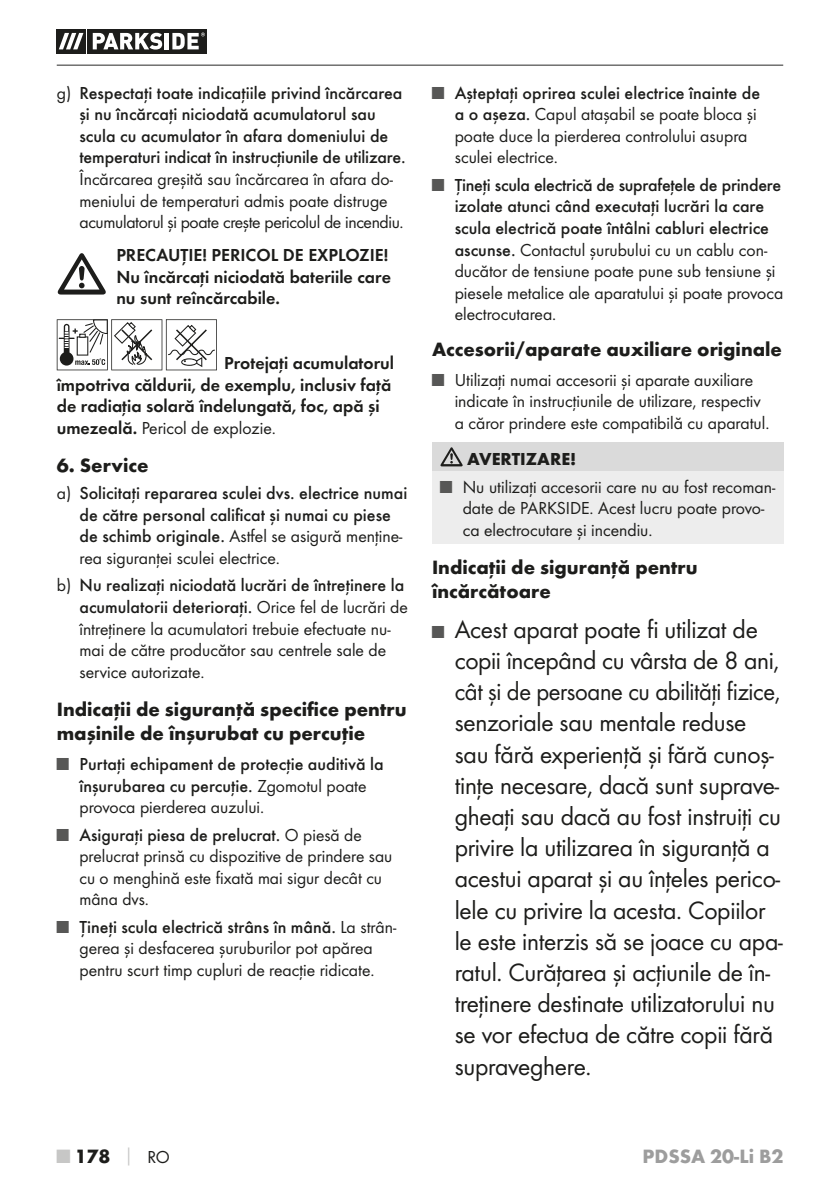
<style>
.page{position:relative;width:840px;height:1191px;background:#fff}
.page>*{position:absolute;margin:0;border:0;box-sizing:border-box;transform-origin:0 0}
.t1{font:26px/31.2px "Futura Boo";letter-spacing:-.01em;color:#1d1d1b}
.t2{font:700 20px/24px "Futura";color:#1d1d1b}
.t3{font:700 20px "Futura";color:#9d9d9d}
.t4{font:18px/21.6px "Futura Boo";color:#1d1d1b}
.t5{font:500 18px/21.6px "Futura";color:#1d1d1b;text-align:center}
.t6{font:18px/21.6px "Futura Dem";color:#1d1d1b}
.t7{font:700 18px "Futura";color:#1d1d1b}
.s1{font-family:"Futura Boo";font-weight:400}
.s2{font-family:"Futura Dem"}
.s3{font-family:"Futura";font-weight:500}
.s4{font-family:"Futura Boo";font-weight:400;color:#575756}
.s5{color:#575756}
.s6{font-size:18px;color:#575756}
.s7{color:#c7c7c6}
.s8{font-size:18px;color:#c7c7c6}
.s9{font-family:"Futura Boo";font-weight:400;font-size:18px}
</style>
<div class="page">
<hr style="left:57px;top:64px;width:725px;height:2px;background:#70706f">
<div style="left:57px;top:29px;width:29px;height:24px;background:#1d1d1b"></div>
<div style="left:87px;top:29px;width:120px;height:24px;background:#1d1d1b"></div>
<svg style="left:59px;top:33px;width:24px;height:16px"></svg>
<svg style="left:93px;top:33px;width:69px;height:17px"></svg>
<hr style="left:165px;top:33px;width:4px;height:16px;background:#fff">
<svg style="left:172px;top:33px;width:33px;height:16px"></svg>
<svg style="left:58px;top:253px;width:48px;height:41px"></svg>
<svg style="left:57px;top:319px;width:160px;height:51px"></svg>
<div style="left:432px;top:443px;width:350px;height:28px;background:#dadada"></div>
<div style="left:432px;top:471px;width:350px;height:73px;background:#ededed"></div>
<svg style="left:440px;top:447px;width:22px;height:19px"></svg>
<p class="t5" style="left:79px;top:83px;width:327px;text-align:left;text-indent:-23px"><span class="s1">g)</span> Respectaţi toate indicaţiile privind încărcarea și nu încărcaţi niciodată acumulatorul sau scula cu acumulator în afara domeniului de temperaturi indicat în instrucţiunile de utilizare.</p>
<p class="t4" style="left:79px;top:169px;width:325px">Încărcarea greșită sau încărcarea în afara do&shy;meniului de temperaturi admis poate distruge acumulatorul și poate crește pericolul de incendiu.</p>
<p class="t6" style="left:116px;top:245px;width:276px">PRECAUŢIE! PERICOL DE EXPLOZIE!<br>Nu încărcaţi niciodată bateriile care nu sunt reîncărcabile.</p>
<p class="t6" style="left:57px;top:353px;width:338px;text-indent:167px">Protejaţi acumulatorul împotriva căldurii, de exemplu, inclusiv faţă de radiaţia solară îndelungată, foc, apă și</p>
<p class="t4" style="left:57px;top:418px;width:220px"><span class="s2">umezeală.</span> Pericol de explozie.</p>
<p class="t2" style="left:57px;top:454px;width:93px">6. Service</p>
<p class="t5" style="left:57px;top:483px;width:352px"><span class="s1">a)</span> Solicitaţi repararea sculei dvs. electrice numai de către personal calificat și numai cu piese</p>
<p class="t4" style="left:79px;top:526px;width:324px"><span class="s3">de schimb originale.</span> Astfel se asigură menţine&shy;rea siguranţei sculei electrice.</p>
<p class="t5" style="left:57px;top:575px;width:352px;text-align:right"><span class="s1">b)</span> Nu realizaţi niciodată lucrări de întreţinere la acumulatorii deterioraţi. <span class="s1">Orice fel de lucrări de</span></p>
<p class="t4" style="left:79px;top:618px;width:312px">întreţinere la acumulatori trebuie efectuate nu&shy;mai de către producător sau centrele sale de service autorizate.</p>
<p class="t2" style="left:57px;top:698px;width:351px">Indicaţii de siguranţă specifice pentru mașinile de înșurubat cu percuţie</p>
<p class="t5" style="left:57px;top:754px;width:328px"><span class="s4">■</span> Purtaţi echipament de protecţie auditivă la înșurubarea cu percuţie. <span class="s1">Zgomotul poate</span></p>
<p class="t4" style="left:79px;top:797px;width:186px">provoca pierderea auzului.</p>
<p class="t5" style="left:57px;top:824px;width:306px"><span class="s4">■</span> Asiguraţi piesa de prelucrat. <span class="s1">O piesă de</span></p>
<p class="t4" style="left:79px;top:846px;width:314px">prelucrat prinsă cu dispozitive de prindere sau cu o menghină este fixată mai sigur decât cu mâna dvs.</p>
<p class="t5" style="left:57px;top:916px;width:341px"><span class="s4">■</span> Ţineţi scula electrică strâns în mână. <span class="s1">La strân-</span></p>
<p class="t4" style="left:79px;top:938px;width:296px">gerea și desfacerea șuruburilor pot apărea pentru scurt timp cupluri de reacţie ridicate.</p>
<p class="t5" style="left:432px;top:83px;width:329px"><span class="s4">■</span> Așteptaţi oprirea sculei electrice înainte de</p>
<p class="t4" style="left:454px;top:104px;width:303px"><span class="s3">a o așeza.</span> Capul atașabil se poate bloca și poate duce la pierderea controlului asupra sculei electrice.</p>
<p class="t5" style="left:432px;top:175px;width:350px"><span class="s4">■</span> Ţineţi scula electrică de suprafeţele de prindere izolate atunci când executaţi lucrări la care scula electrică poate întâlni cabluri electrice</p>
<p class="t4" style="left:454px;top:239px;width:330px"><span class="s3">ascunse.</span> Contactul șurubului cu un cablu con&shy;ducător de tensiune poate pune sub tensiune și piesele metalice ale aparatului și poate provoca electrocutarea.</p>
<p class="t2" style="left:432px;top:338px;width:351px">Accesorii/aparate auxiliare originale</p>
<p class="t4" style="left:454px;top:370px;width:316px;text-indent:-23px"><span class="s5">■</span> Utilizaţi numai accesorii și aparate auxiliare indicate în instrucţiunile de utilizare, respectiv a căror prindere este compatibilă cu aparatul.</p>
<p class="t7" style="left:467px;top:451px;width:111px">AVERTIZARE!</p>
<p class="t4" style="left:462px;top:476px;width:314px;text-indent:-23px"><span class="s5">■</span> Nu utilizaţi accesorii care nu au fost recoman&shy;date de PARKSIDE. Acest lucru poate provo&shy;ca electrocutare și incendiu.</p>
<p class="t2" style="left:432px;top:556px;width:267px">Indicaţii de siguranţă pentru încărcătoare</p>
<p class="t1" style="left:454px;top:614px;width:329px;text-indent:-23px"><span class="s6">■</span> Acest aparat poate fi utilizat de copii începând cu vârsta de 8 ani, cât și de persoane cu abilităţi fizice, senzoriale sau mentale reduse sau fără experienţă și fără cunoș&shy;tinţe necesare, dacă sunt suprave&shy;gheaţi sau dacă au fost instruiţi cu privire la utilizarea în siguranţă a acestui aparat și au înţeles perico&shy;lele cu privire la acesta. Copiilor le este interzis să se joace cu apa&shy;ratul. Curăţarea și acţiunile de în&shy;treţinere destinate utilizatorului nu se vor efectua de către copii fără supraveghere.</p>
<p class="t2" style="left:57px;top:1145px;width:115px"><span class="s7">■</span> 178 <span class="s8">│</span> <span class="s9">RO</span></p>
<p class="t3" style="left:642px;top:1147px;width:142px">PDSSA 20-Li B2</p>
</div>
